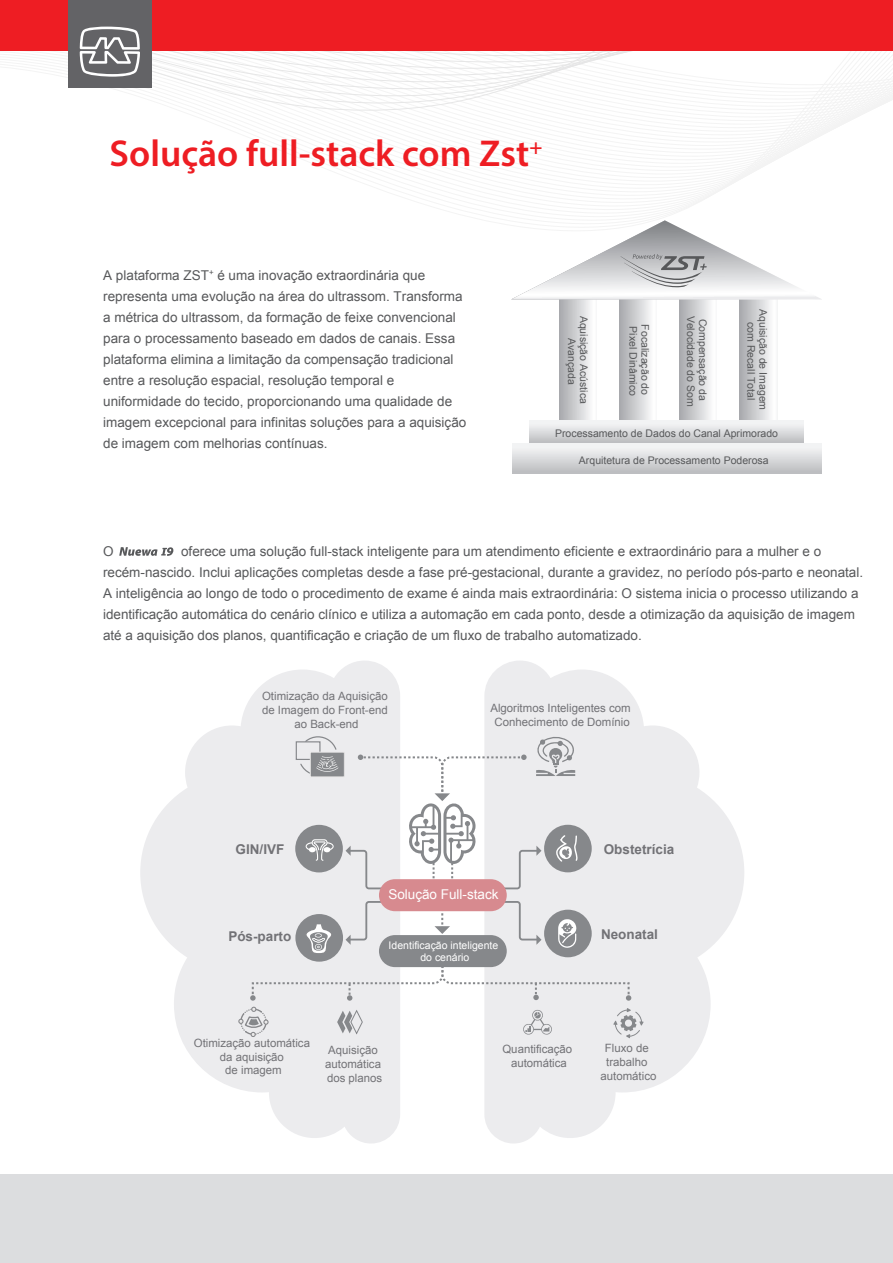
<style>
.page{position:relative;width:893px;height:1263px;background:#fff}
.page>*{position:absolute;margin:0;border:0;box-sizing:border-box;transform-origin:0 0}
.t1{font:600 37.5px "Myriad Pro";color:#ee1d23}
.t2{font:13.5px/21px "Arial";color:#57585a}
.t3{font:700 13.5px "Arial";color:#727276}
.t4{font:13.5px "Arial";color:#fff}
.t5{font:11.4px/13.6px "Arial";color:#727276;text-align:center}
.t6{font:10.5px/12px "Arial";color:#57585a;text-align:center}
.t7{font:10.5px/12.6px "Arial";color:#fff;text-align:center}
</style>
<div class="page">
<svg style="left:140px;top:661px;width:260px;height:482px;fill:#ececee"></svg>
<svg style="left:484px;top:661px;width:260px;height:482px;fill:#ececee"></svg>
<div style="left:544px;top:825px;width:48px;height:47px;background:#86888b;border-radius:50%"></div>
<div style="left:379px;top:879px;width:128px;height:32px;background:#d78a8f;border-radius:16px"></div>
<div style="left:296px;top:741px;width:25px;height:19px;border:1px solid #86888b"></div>
<div style="left:310px;top:752px;width:34px;height:25px;background:#86888b"></div>
<div style="left:310px;top:752px;width:35px;height:25px;border:1px solid #eae9e9"></div>
<svg style="left:299px;top:736px;width:39px;height:39px"></svg>
<svg style="left:522px;top:1009px;width:30px;height:26px"></svg>
<div style="left:295px;top:825px;width:48px;height:47px;background:#86888b;border-radius:50%"></div>
<svg style="left:306px;top:839px;width:28px;height:22px"></svg>
<svg style="left:346px;top:736px;width:232px;height:154px"></svg>
<svg style="left:250px;top:900px;width:381px;height:101px"></svg>
<svg style="left:238px;top:1007px;width:31px;height:30px"></svg>
<svg style="left:249px;top:1019px;width:10px;height:7px"></svg>
<svg style="left:337px;top:1009px;width:26px;height:29px"></svg>
<svg style="left:613px;top:1008px;width:31px;height:30px"></svg>
<div style="left:379px;top:935px;width:128px;height:32px;background:#86888b;border-radius:16px"></div>
<div style="left:559px;top:299px;width:38px;height:121px;background:linear-gradient(to right,#a7a8ad,#fff)"></div>
<div style="left:619px;top:299px;width:38px;height:121px;background:linear-gradient(to right,#a6a8ac,#fff)"></div>
<div style="left:679px;top:299px;width:38px;height:121px;background:linear-gradient(to right,#a7a8ac,#fff)"></div>
<div style="left:739px;top:299px;width:38px;height:121px;background:linear-gradient(to right,#a6a7ab,#fff)"></div>
<svg style="left:530px;top:421px;width:273px;height:22px"></svg>
<svg style="left:512px;top:443px;width:309px;height:31px"></svg>
<svg style="left:512px;top:241px;width:309px;height:58px"></svg>
<svg style="left:119px;top:547px;width:54px;height:9px"></svg>
<svg style="left:278px;top:149px;width:517px;height:92px"></svg>
<svg style="left:67px;top:77px;width:826px;height:72px"></svg>
<div style="left:68px;top:0;width:83px;height:87px;background:#636366"></div>
<svg style="left:0;top:0;width:893px;height:77px"></svg>
<div style="left:0;top:1175px;width:893px;height:88px;background:#dcdddf"></div>
<h1 class="t1" style="left:110px;top:130px;width:434px">Solução full-stack com Zst<sup>+</sup></h1>
<p class="t2" style="left:103px;top:265px;width:365px">A plataforma ZST<sup>+</sup> é uma inovação extraordinária que representa uma evolução na área do ultrassom. Transforma a métrica do ultrassom, da formação de feixe convencional para o processamento baseado em dados de canais. Essa plataforma elimina a limitação da compensação tradicional entre a resolução espacial, resolução temporal e uniformidade do tecido, proporcionando uma qualidade de imagem excepcional para infinitas soluções para a aquisição de imagem com melhorias contínuas.</p>
<p class="t6" style="left:590px;top:316px;width:90px;rotate:90deg">Aquisição Acústica<br>Avançada</p>
<p class="t6" style="left:639px;top:326px;width:71px;rotate:90deg">Pixel Dinâmico</p>
<p class="t6" style="left:651px;top:324px;width:72px;rotate:90deg">Focalização do</p>
<p class="t6" style="left:709px;top:316px;width:93px;text-align:left;rotate:90deg">Compensação da<br>Velocidade do Som</p>
<p class="t6" style="left:769px;top:309px;width:102px;rotate:90deg">Aquisição de Imagem com Recall Total</p>
<p class="t6" style="left:555px;top:427px;width:224px">Processamento de Dados do Canal Aprimorado</p>
<p class="t6" style="left:579px;top:454px;width:191px">Arquitetura de Processamento Poderosa</p>
<p class="t2" style="left:103px;top:541px;width:12px">O</p>
<p class="t2" style="left:103px;top:541px;width:762px;text-indent:78px">oferece uma solução full-stack inteligente para um atendimento eficiente e extraordinário para a mulher e o recém-nascido. Inclui aplicações completas desde a fase pré-gestacional, durante a gravidez, no período pós-parto e neonatal.<br>A inteligência ao longo de todo o procedimento de exame é ainda mais extraordinária: O sistema inicia o processo utilizando a identificação automática do cenário clínico e utiliza a automação em cada ponto, desde a otimização da aquisição de imagem até a aquisição dos planos, quantificação e criação de um fluxo de trabalho automatizado.</p>
<p class="t5" style="left:262px;top:690px;width:127px">Otimização da Aquisição de Imagem do Front-end ao Back-end</p>
<p class="t5" style="left:490px;top:701px;width:142px">Algoritmos Inteligentes com<br>Conhecimento de Domínio</p>
<p class="t3" style="left:236px;top:840px;width:50px">GIN/IVF</p>
<p class="t3" style="left:604px;top:840px;width:72px">Obstetrícia</p>
<p class="t3" style="left:228px;top:927px;width:65px">Pós-parto</p>
<p class="t4" style="left:388px;top:886px;width:112px">Solução Full-stack</p>
<p class="t7" style="left:389px;top:939px;width:111px">Identificação inteligente do cenário</p>
<p class="t3" style="left:601px;top:926px;width:59px">Neonatal</p>
<p class="t5" style="left:194px;top:1036px;width:118px">Otimização automática da aquisição<br>de imagem</p>
<p class="t5" style="left:502px;top:1042px;width:71px">Quantificação automática</p>
<p class="t5" style="left:600px;top:1041px;width:57px">Fluxo de trabalho automático</p>
<p class="t5" style="left:325px;top:1043px;width:59px;text-align:left">Aquisição automática dos planos</p>
</div>
